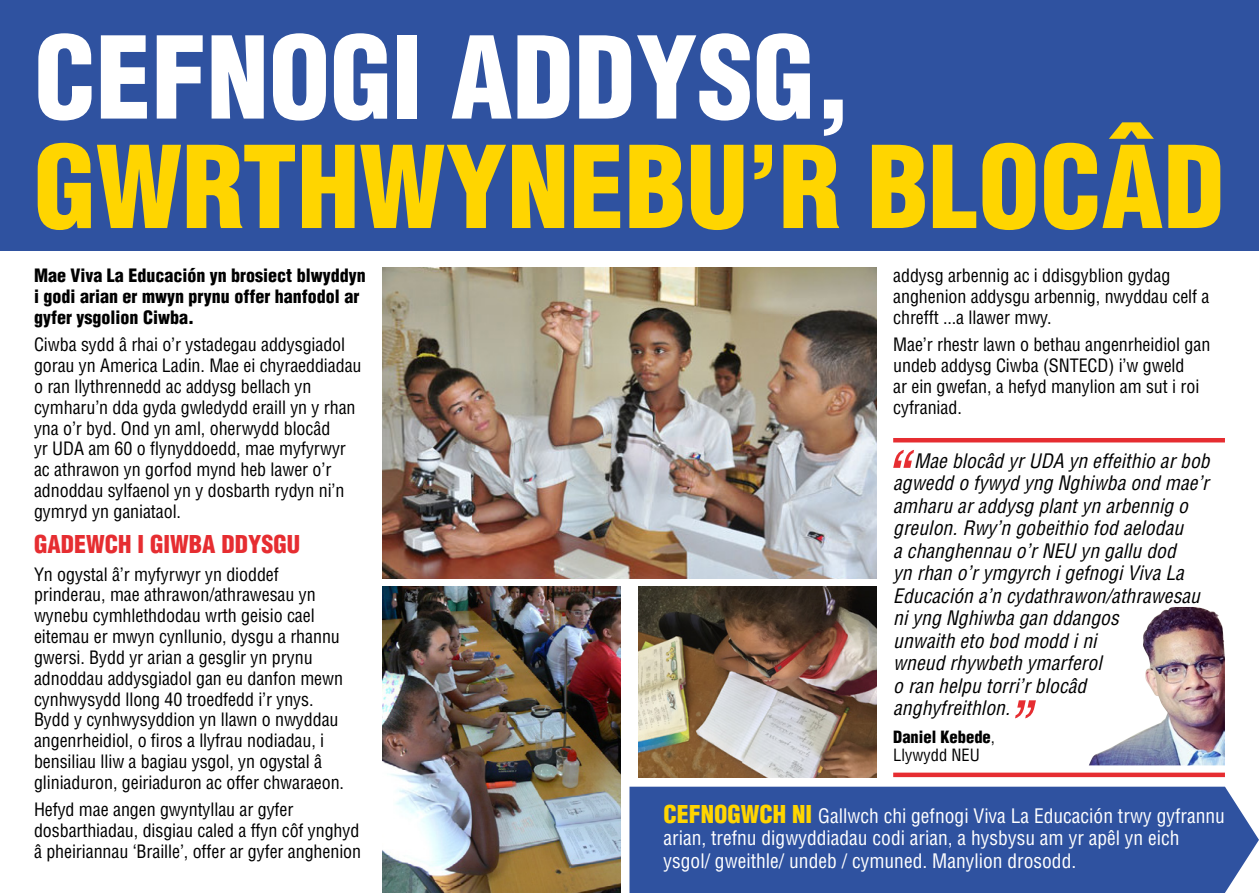
<style>
.page{position:relative;width:1259px;height:893px;background:#fff}
.page>*{position:absolute;margin:0;border:0;box-sizing:border-box;transform-origin:0 0}
.t1{font:900 condensed 111px "Helvetica";color:#ffd500}
.t2{font:900 condensed 111px "Helvetica";color:#fff}
.t3{font:900 condensed 24px "Helvetica";color:#e62d31}
.t4{font:italic condensed 19.5px/22.5px "Helvetica";letter-spacing:.005em;color:#000}
.t5{font:condensed 19.5px/22.5px "Helvetica";color:#fff}
.t6{font:condensed 18px/20.9px "Helvetica";letter-spacing:-.005em;color:#000}
.t7{font:900 condensed 18px/20.9px "Helvetica";color:#000}
.t8{font:900 condensed 16.5px/18.8px "Helvetica";color:#000}
.s1{font-weight:400}
.s2{font-weight:900;font-size:24px;color:#ffd500}
</style>
<div class="page">
<img style="left:383px;top:587px;width:238px;height:306px">
<img style="left:638px;top:587px;width:238px;height:190px">
<div style="left:0;top:0;width:1259px;height:251px;background:#2f52a0"></div>
<svg style="left:893px;top:450px;width:21px;height:18px"></svg>
<svg style="left:1015px;top:700px;width:21px;height:18px"></svg>
<div style="left:629px;top:787px;width:630px;height:106px;background:#2f52a0"></div>
<img style="left:383px;top:268px;width:493px;height:310px">
<hr style="left:893px;top:438px;width:332px;height:4px;background:#e62d31">
<hr style="left:893px;top:773px;width:332px;height:4px;background:#e62d31">
<img style="left:1089px;top:607px;width:136px;height:158px">
<h1 class="t2" style="left:34px;top:8px;width:819px">CEFNOGI ADDYSG,</h1>
<h1 class="t1" style="left:34px;top:117px;width:1192px">GWRTHWYNEBU’R BLOCÂD</h1>
<p class="t7" style="left:34px;top:265px;width:333px">Mae Viva La Educación yn brosiect blwyddyn i godi arian er mwyn prynu offer hanfodol ar gyfer ysgolion Ciwba.</p>
<p class="t6" style="left:34px;top:334px;width:329px">Ciwba sydd â rhai o’r ystadegau addysgiadol gorau yn America Ladin. Mae ei chyraeddiadau o ran llythrennedd ac addysg bellach yn cymharu’n dda gyda gwledydd eraill yn y rhan yna o’r byd. Ond yn aml, oherwydd blocâd<br>yr UDA am 60 o flynyddoedd, mae myfyrwyr ac athrawon yn gorfod mynd heb lawer o’r adnoddau sylfaenol yn y dosbarth rydyn ni’n gymryd yn ganiataol.</p>
<h2 class="t3" style="left:34px;top:529px;width:268px">GADEWCH I GIWBA DDYSGU</h2>
<p class="t6" style="left:34px;top:563px;width:312px">Yn ogystal â’r myfyrwyr yn dioddef prinderau, mae athrawon/athrawesau yn wynebu cymhlethdodau wrth geisio cael eitemau er mwyn cynllunio, dysgu a rhannu gwersi. Bydd yr arian a gesglir yn prynu adnoddau addysgiadol gan eu danfon mewn cynhwysydd llong 40 troedfedd i’r ynys.<br>Bydd y cynhwysyddion yn llawn o nwyddau angenrheidiol, o firos a llyfrau nodiadau, i bensiliau lliw a bagiau ysgol, yn ogystal â gliniaduron, geiriaduron ac offer chwaraeon.</p>
<p class="t6" style="left:34px;top:799px;width:329px">Hefyd mae angen gwyntyllau ar gyfer dosbarthiadau, disgiau caled a ffyn côf ynghyd â pheiriannau ‘Braille’, offer ar gyfer anghenion</p>
<p class="t6" style="left:893px;top:265px;width:318px">addysg arbennig ac i ddisgyblion gydag anghenion addysgu arbennig, nwyddau celf a chrefft ...a llawer mwy.</p>
<p class="t6" style="left:893px;top:334px;width:319px">Mae’r rhestr lawn o bethau angenrheidiol gan undeb addysg Ciwba (SNTECD) i’w gweld<br>ar ein gwefan, a hefyd manylion am sut i roi cyfraniad.</p>
<p class="t4" style="left:893px;top:449px;width:318px;text-indent:21px">Mae blocâd yr UDA yn effeithio ar bob agwedd o fywyd yng Nghiwba ond mae’r amharu ar addysg plant yn arbennig o greulon. Rwy’n gobeithio fod aelodau<br>a changhennau o’r NEU yn gallu dod<br>yn rhan o’r ymgyrch i gefnogi Viva La<br>Educación a’n cydathrawon/athrawesau ni yng Nghiwba gan ddangos<br>unwaith eto bod modd i ni<br>wneud rhywbeth ymarferol<br>o ran helpu torri’r blocâd<br>anghyfreithlon.</p>
<p class="t8" style="left:893px;top:727px;width:103px">Daniel Kebede<span class="s1">,<br>Llywydd NEU</span></p>
<p class="t5" style="left:663px;top:804px;width:563px"><span class="s2">CEFNOGWCH NI</span> Gallwch chi gefnogi Viva La Educación trwy gyfrannu arian, trefnu digwyddiadau codi arian, a hysbysu am yr apêl yn eich ysgol/ gweithle/ undeb / cymuned. Manylion drosodd.</p>
</div>
